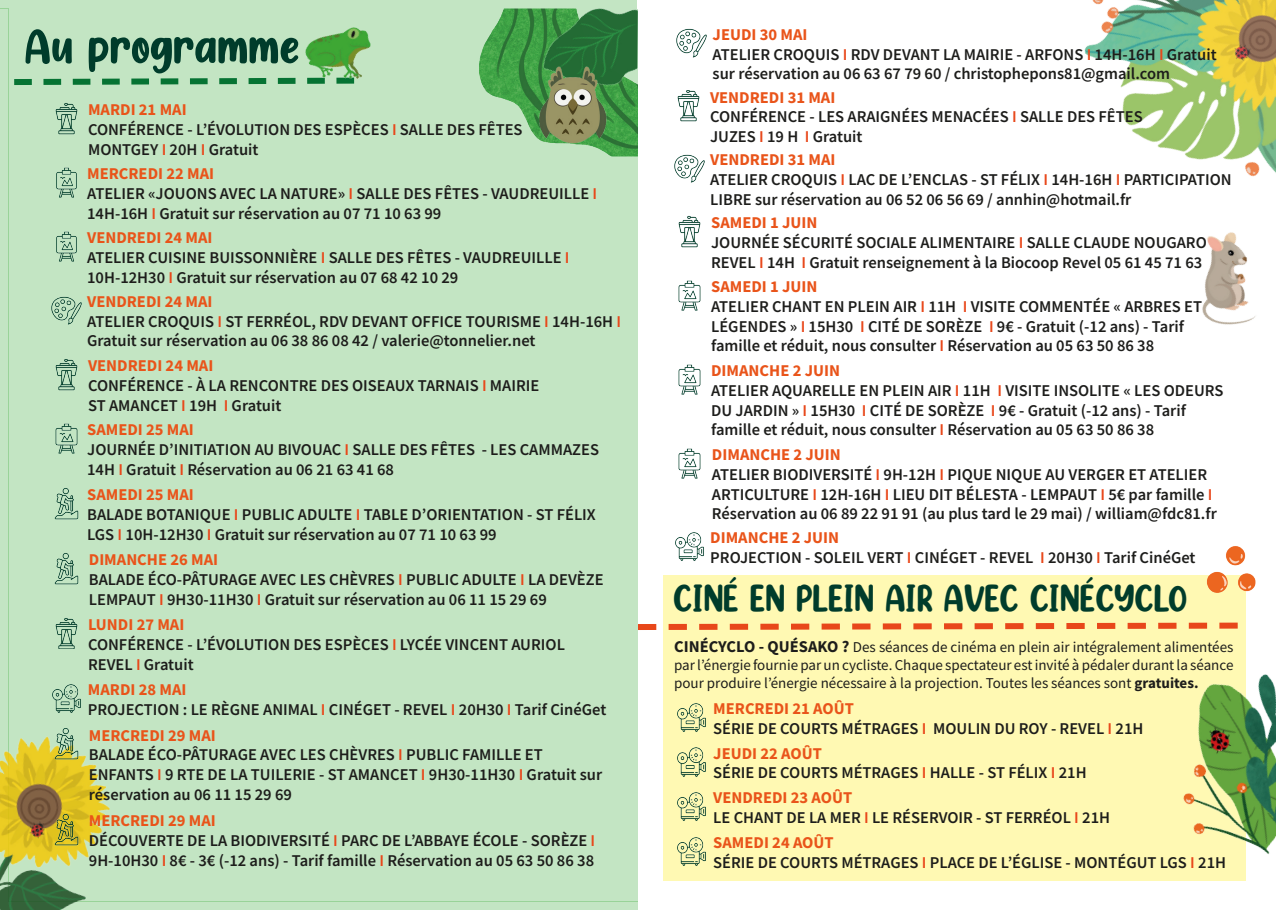
<style>
.page{position:relative;width:1276px;height:910px;background:#fff}
.page>*{position:absolute;margin:0;border:0;box-sizing:border-box;transform-origin:0 0}
.t1{font:57px "Almond Nougat";color:#003c2b}
.t2{font:43.5px "Almond Nougat";color:#003c2b}
.t3{font:600 16.5px/19.8px "Source Sans Pro";color:#1d1d1b}
.t4{font:700 16.5px "Source Sans Pro";color:#e9541a}
.t5{font:15px/18px "Source Sans Pro";color:#1d1d1b;text-align:justify}
.s1{color:#e8471a}
.s2{font-weight:700;font-size:16.5px}
.s3{font-weight:700}
</style>
<div class="page">
<div style="left:0;top:0;width:637px;height:9px;background:#c3e5c3"></div>
<div style="left:0;top:901px;width:638px;height:9px;background:#c3e5c3"></div>
<div style="left:0;top:9px;width:9px;height:892px;background:#c3e5c3"></div>
<div style="left:9px;top:9px;width:629px;height:892px;background:#c3e5c3"></div>
<img style="left:0;top:714px;width:147px;height:196px">
<img style="left:479px;top:40px;width:159px;height:116px">
<img style="left:487px;top:8px;width:151px;height:135px">
<img style="left:530px;top:61px;width:83px;height:95px">
<svg style="left:8px;top:75px;width:275px;height:13px"></svg>
<img style="left:55px;top:423px;width:23px;height:31px">
<img style="left:54px;top:488px;width:25px;height:31px">
<img style="left:51px;top:296px;width:30px;height:29px">
<img style="left:51px;top:728px;width:30px;height:31px">
<img style="left:56px;top:231px;width:21px;height:31px">
<img style="left:55px;top:103px;width:23px;height:31px">
<img style="left:55px;top:618px;width:23px;height:31px">
<img style="left:56px;top:167px;width:21px;height:31px">
<img style="left:54px;top:553px;width:25px;height:31px">
<img style="left:52px;top:684px;width:29px;height:29px">
<img style="left:55px;top:359px;width:23px;height:31px">
<img style="left:51px;top:814px;width:30px;height:31px">
<img style="left:283px;top:27px;width:88px;height:57px">
<div style="left:663px;top:575px;width:583px;height:305px;background:#fff9b3"></div>
<img style="left:1202px;top:232px;width:54px;height:93px">
<img style="left:1084px;top:0;width:192px;height:177px">
<img style="left:1114px;top:674px;width:162px;height:207px">
<img style="left:675px;top:532px;width:29px;height:29px">
<img style="left:1206px;top:546px;width:50px;height:47px">
<img style="left:676px;top:28px;width:30px;height:30px">
<img style="left:674px;top:154px;width:30px;height:29px">
<img style="left:677px;top:90px;width:23px;height:31px">
<img style="left:677px;top:703px;width:29px;height:29px">
<img style="left:677px;top:747px;width:29px;height:30px">
<img style="left:677px;top:792px;width:29px;height:29px">
<img style="left:677px;top:837px;width:29px;height:29px">
<img style="left:678px;top:448px;width:23px;height:31px">
<img style="left:678px;top:216px;width:23px;height:31px">
<img style="left:678px;top:280px;width:23px;height:31px">
<img style="left:678px;top:364px;width:23px;height:31px">
<svg style="left:638px;top:622px;width:600px;height:8px"></svg>
<p class="t1" style="left:26px;top:19px;width:277px">Au programme</p>
<p class="t4" style="left:88px;top:99px;width:100px">MARDI 21 MAI</p>
<p class="t3" style="left:88px;top:120px;width:436px">CONFÉRENCE - L’ÉVOLUTION DES ESPÈCES <span class="s1">I</span> SALLE DES FÊTES</p>
<p class="t3" style="left:88px;top:139px;width:172px">MONTGEY <span class="s1">I</span> 20H <span class="s1">I</span> Gratuit</p>
<p class="t4" style="left:87px;top:163px;width:128px">MERCREDI 22 MAI</p>
<p class="t3" style="left:87px;top:184px;width:511px">ATELIER «JOUONS AVEC LA NATURE» <span class="s1">I</span> SALLE DES FÊTES - VAUDREUILLE <span class="s1">I<br></span>14H-16H <span class="s1">I</span> Gratuit sur réservation au 07 71 10 63 99</p>
<p class="t4" style="left:87px;top:226px;width:127px">VENDREDI 24 MAI</p>
<p class="t3" style="left:87px;top:247px;width:484px">ATELIER CUISINE BUISSONNIÈRE <span class="s1">I</span> SALLE DES FÊTES - VAUDREUILLE <span class="s1">I<br></span>10H-12H30 <span class="s1">I</span> Gratuit sur réservation au 07 68 42 10 29</p>
<p class="t4" style="left:87px;top:290px;width:127px">VENDREDI 24 MAI</p>
<p class="t3" style="left:87px;top:311px;width:535px">ATELIER CROQUIS <span class="s1">I</span> ST FERRÉOL, RDV DEVANT OFFICE TOURISME <span class="s1">I</span> 14H-16H <span class="s1">I<br></span>Gratuit sur réservation au 06 38 86 08 42 / valerie@tonnelier.net</p>
<p class="t4" style="left:88px;top:355px;width:127px">VENDREDI 24 MAI</p>
<p class="t3" style="left:88px;top:376px;width:453px">CONFÉRENCE - À LA RENCONTRE DES OISEAUX TARNAIS <span class="s1">I</span> MAIRIE</p>
<p class="t3" style="left:88px;top:396px;width:195px">ST AMANCET <span class="s1">I</span> 19H <span class="s1">I</span> Gratuit</p>
<p class="t4" style="left:87px;top:419px;width:108px">SAMEDI 25 MAI</p>
<p class="t3" style="left:87px;top:440px;width:513px">JOURNÉE D’INITIATION AU BIVOUAC <span class="s1">I</span> SALLE DES FÊTES - LES CAMMAZES<br>14H <span class="s1">I</span> Gratuit <span class="s1">I</span> Réservation au 06 21 63 41 68</p>
<p class="t4" style="left:87px;top:484px;width:108px">SAMEDI 25 MAI</p>
<p class="t3" style="left:87px;top:505px;width:510px">BALADE BOTANIQUE <span class="s1">I</span> PUBLIC ADULTE <span class="s1">I</span> TABLE D’ORIENTATION - ST FÉLIX</p>
<p class="t3" style="left:87px;top:524px;width:411px">LGS <span class="s1">I</span> 10H-12H30 <span class="s1">I</span> Gratuit sur réservation au 07 71 10 63 99</p>
<p class="t4" style="left:89px;top:548px;width:131px">DIMANCHE 26 MAI</p>
<p class="t3" style="left:89px;top:569px;width:516px">BALADE ÉCO-PÂTURAGE AVEC LES CHÈVRES <span class="s1">I</span> PUBLIC ADULTE <span class="s1">I</span> LA DEVÈZE<br>LEMPAUT <span class="s1">I</span> 9H30-11H30 <span class="s1">I</span> Gratuit sur réservation au 06 11 15 29 69</p>
<p class="t4" style="left:88px;top:613px;width:98px">LUNDI 27 MAI</p>
<p class="t3" style="left:88px;top:634px;width:478px">CONFÉRENCE - L’ÉVOLUTION DES ESPÈCES <span class="s1">I</span> LYCÉE VINCENT AURIOL<br>REVEL <span class="s1">I</span> Gratuit</p>
<p class="t4" style="left:88px;top:678px;width:100px">MARDI 28 MAI</p>
<p class="t3" style="left:88px;top:699px;width:520px">PROJECTION : LE RÈGNE ANIMAL <span class="s1">I</span> CINÉGET - REVEL <span class="s1">I</span> 20H30 <span class="s1">I</span> Tarif CinéGet</p>
<p class="t4" style="left:89px;top:724px;width:128px">MERCREDI 29 MAI</p>
<p class="t3" style="left:89px;top:745px;width:515px">BALADE ÉCO-PÂTURAGE AVEC LES CHÈVRES <span class="s1">I</span> PUBLIC FAMILLE ET<br>ENFANTS <span class="s1">I</span> 9 RTE DE LA TUILERIE - ST AMANCET <span class="s1">I</span> 9H30-11H30 <span class="s1">I</span> Gratuit sur réservation au 06 11 15 29 69</p>
<p class="t4" style="left:89px;top:809px;width:128px">MERCREDI 29 MAI</p>
<p class="t3" style="left:89px;top:830px;width:508px">DÉCOUVERTE DE LA BIODIVERSITÉ <span class="s1">I</span> PARC DE L’ABBAYE ÉCOLE - SORÈZE <span class="s1">I<br></span>9H-10H30 <span class="s1">I</span> 8€ - 3€ (-12 ans) - Tarif famille <span class="s1">I</span> Réservation au 05 63 50 86 38</p>
<p class="t4" style="left:712px;top:23px;width:96px">JEUDI 30 MAI</p>
<p class="t3" style="left:712px;top:44px;width:505px">ATELIER CROQUIS <span class="s1">I</span> RDV DEVANT LA MAIRIE - ARFONS <span class="s1">I</span> 14H-16H <span class="s1">I</span> Gratuit</p>
<p class="t3" style="left:712px;top:64px;width:459px">sur réservation au 06 63 67 79 60 / christophepons81@gmail.com</p>
<p class="t4" style="left:710px;top:86px;width:127px">VENDREDI 31 MAI</p>
<p class="t3" style="left:710px;top:107px;width:434px">CONFÉRENCE - LES ARAIGNÉES MENACÉES <span class="s1">I</span> SALLE DES FÊTES</p>
<p class="t3" style="left:710px;top:127px;width:154px">JUZES <span class="s1">I</span> 19 H <span class="s1">I</span> Gratuit</p>
<p class="t4" style="left:710px;top:149px;width:127px">VENDREDI 31 MAI</p>
<p class="t3" style="left:710px;top:169px;width:523px">ATELIER CROQUIS <span class="s1">I</span> LAC DE L’ENCLAS - ST FÉLIX <span class="s1">I</span> 14H-16H <span class="s1">I</span> PARTICIPATION<br>LIBRE sur réservation au 06 52 06 56 69 / annhin@hotmail.fr</p>
<p class="t4" style="left:711px;top:212px;width:108px">SAMEDI 1 JUIN</p>
<p class="t3" style="left:711px;top:232px;width:497px">JOURNÉE SÉCURITÉ SOCIALE ALIMENTAIRE <span class="s1">I</span> SALLE CLAUDE NOUGARO<br>REVEL <span class="s1">I</span> 14H <span class="s1">I</span> Gratuit renseignement à la Biocoop Revel 05 61 45 71 63</p>
<p class="t4" style="left:711px;top:275px;width:108px">SAMEDI 1 JUIN</p>
<p class="t3" style="left:711px;top:296px;width:492px">ATELIER CHANT EN PLEIN AIR <span class="s1">I</span> 11H <span class="s1">I</span> VISITE COMMENTÉE « ARBRES ET<br>LÉGENDES » <span class="s1">I</span> 15H30 <span class="s1">I</span> CITÉ DE SORÈZE <span class="s1">I</span> 9€ - Gratuit (-12 ans) - Tarif famille et réduit, nous consulter <span class="s1">I</span> Réservation au 05 63 50 86 38</p>
<p class="t4" style="left:711px;top:359px;width:130px">DIMANCHE 2 JUIN</p>
<p class="t3" style="left:711px;top:380px;width:514px">ATELIER AQUARELLE EN PLEIN AIR <span class="s1">I</span> 11H <span class="s1">I</span> VISITE INSOLITE « LES ODEURS<br>DU JARDIN » <span class="s1">I</span> 15H30 <span class="s1">I</span> CITÉ DE SORÈZE <span class="s1">I</span> 9€ - Gratuit (-12 ans) - Tarif famille et réduit, nous consulter <span class="s1">I</span> Réservation au 05 63 50 86 38</p>
<p class="t4" style="left:712px;top:443px;width:130px">DIMANCHE 2 JUIN</p>
<p class="t3" style="left:712px;top:464px;width:506px">ATELIER BIODIVERSITÉ <span class="s1">I</span> 9H-12H <span class="s1">I</span> PIQUE NIQUE AU VERGER ET ATELIER<br>ARTICULTURE <span class="s1">I</span> 12H-16H <span class="s1">I</span> LIEU DIT BÉLESTA - LEMPAUT <span class="s1">I</span> 5€ par famille <span class="s1">I<br></span>Réservation au 06 89 22 91 91 (au plus tard le 29 mai) / william@fdc81.fr</p>
<p class="t4" style="left:710px;top:526px;width:130px">DIMANCHE 2 JUIN</p>
<p class="t3" style="left:710px;top:547px;width:487px">PROJECTION - SOLEIL VERT <span class="s1">I</span> CINÉGET - REVEL <span class="s1">I</span> 20H30 <span class="s1">I</span> Tarif CinéGet</p>
<p class="t2" style="left:674px;top:578px;width:516px">CINÉ EN PLEIN AIR AVEC CINÉCYCLO</p>
<p class="t5" style="left:674px;top:638px;width:561px"><span class="s2">CINÉCYCLO - QUÉSAKO ?</span> Des séances de cinéma en plein air intégralement alimentées par l’énergie fournie par un cycliste. Chaque spectateur est invité à pédaler durant la séance pour produire l’énergie nécessaire à la projection. Toutes les séances sont <span class="s3">gratuites.</span></p>
<p class="t4" style="left:713px;top:697px;width:142px">MERCREDI 21 AOÛT</p>
<p class="t3" style="left:713px;top:718px;width:432px">SÉRIE DE COURTS MÉTRAGES <span class="s1">I</span> MOULIN DU ROY - REVEL <span class="s1">I</span> 21H</p>
<p class="t4" style="left:713px;top:742px;width:110px">JEUDI 22 AOÛT</p>
<p class="t3" style="left:713px;top:763px;width:375px">SÉRIE DE COURTS MÉTRAGES <span class="s1">I</span> HALLE - ST FÉLIX <span class="s1">I</span> 21H</p>
<p class="t4" style="left:713px;top:786px;width:141px">VENDREDI 23 AOÛT</p>
<p class="t3" style="left:713px;top:807px;width:398px">LE CHANT DE LA MER <span class="s1">I</span> LE RÉSERVOIR - ST FERRÉOL <span class="s1">I</span> 21H</p>
<p class="t4" style="left:713px;top:831px;width:122px">SAMEDI 24 AOÛT</p>
<p class="t3" style="left:713px;top:852px;width:514px">SÉRIE DE COURTS MÉTRAGES <span class="s1">I</span> PLACE DE L’ÉGLISE - MONTÉGUT LGS <span class="s1">I</span> 21H</p>
</div>
